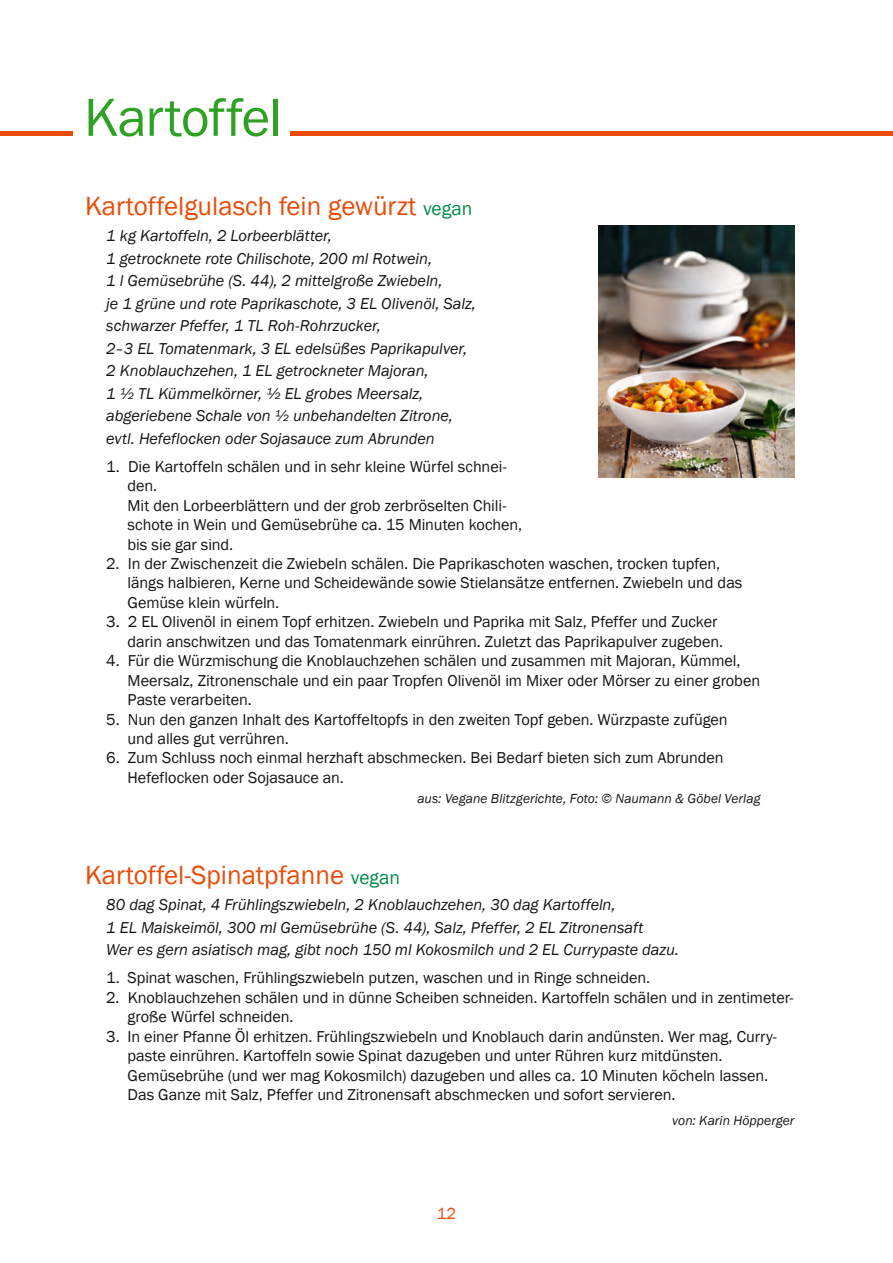
<style>
.page{position:relative;width:893px;height:1263px;background:#fff}
.page>*{position:absolute;margin:0;border:0;box-sizing:border-box;transform-origin:0 0}
.Abschnittsüberschrif{font:55.5px "Franklin Gothic";letter-spacing:-.015em;color:#2fa125}
.t1{font:27px "Franklin Gothic";color:#e94b08}
.t2{font:16.5px "Franklin Gothic";color:#e94b08}
.t3{font:16.2px/19.5px "Franklin Gothic";letter-spacing:-.005em;color:#131413}
.t4{font:italic 16.2px "Franklin Gothic";letter-spacing:-.005em;color:#131413}
.t5{font:italic 13.5px "Franklin Gothic";letter-spacing:.005em;color:#131413}
.s1{font-size:19.5px;color:#008947}
</style>
<div class="page">
<hr style="left:0;top:132px;width:893px;height:4px;background:#e94b08">
<div style="left:73px;top:89px;width:217px;height:51px;background:#fff"></div>
<img style="left:598px;top:226px;width:196px;height:251px">
<p class="Abschnittsüberschrif" style="left:84px;top:83px;width:199px">Kartoffel</p>
<p class="t1" style="left:85px;top:189px;width:389px">Kartoffelgulasch fein gewürzt <span class="s1">vegan</span></p>
<p class="t4" style="left:106px;top:226px;width:227px">1 kg Kartoffeln, 2 Lorbeerblätter,</p>
<p class="t4" style="left:106px;top:248px;width:327px">1 getrocknete rote Chilischote, 200 ml Rotwein,</p>
<p class="t4" style="left:106px;top:271px;width:338px">1 l Gemüsebrühe (S. 44), 2 mittelgroße Zwiebeln,</p>
<p class="t4" style="left:106px;top:293px;width:371px">je 1 grüne und rote Paprikaschote, 3 EL Olivenöl, Salz,</p>
<p class="t4" style="left:106px;top:316px;width:276px">schwarzer Pfeffer, 1 TL Roh-Rohrzucker,</p>
<p class="t4" style="left:106px;top:338px;width:362px">2- 3 EL Tomatenmark, 3 EL edelsüßes Paprikapulver,</p>
<p class="t4" style="left:106px;top:361px;width:324px">2 Knoblauchzehen, 1 EL getrockneter Majoran,</p>
<p class="t4" style="left:106px;top:383px;width:318px">1 ½ TL Kümmelkörner, ½ EL grobes Meersalz,</p>
<p class="t4" style="left:106px;top:406px;width:348px">abgeriebene Schale von ½ unbehandelten Zitrone,</p>
<p class="t4" style="left:106px;top:428px;width:330px">evtl. Hefeflocken oder Sojasauce zum Abrunden</p>
<p class="t3" style="left:128px;top:457px;width:381px;text-indent:-21px">1. Die Kartoffeln schälen und in sehr kleine Würfel schnei&shy;den.</p>
<p class="t3" style="left:128px;top:496px;width:396px">Mit den Lorbeerblättern und der grob zerbröselten Chili&shy;schote in Wein und Gemüsebrühe ca. 15 Minuten kochen, bis sie gar sind.</p>
<p class="t3" style="left:128px;top:554px;width:616px;text-indent:-21px">2. In der Zwischenzeit die Zwiebeln schälen. Die Paprikaschoten waschen, trocken tupfen, längs halbieren, Kerne und Scheidewände sowie Stielansätze entfernen. Zwiebeln und das<br>Gemüse klein würfeln.</p>
<p class="t3" style="left:128px;top:612px;width:597px;text-indent:-21px">3. 2 EL Olivenöl in einem Topf erhitzen. Zwiebeln und Paprika mit Salz, Pfeffer und Zucker darin anschwitzen und das Tomatenmark einrühren. Zuletzt das Paprikapulver zugeben.</p>
<p class="t3" style="left:128px;top:651px;width:634px;text-indent:-21px">4. Für die Würzmischung die Knoblauchzehen schälen und zusammen mit Majoran, Kümmel,<br>Meersalz, Zitronenschale und ein paar Tropfen Olivenöl im Mixer oder Mörser zu einer groben<br>Paste verarbeiten.</p>
<p class="t3" style="left:128px;top:710px;width:602px;text-indent:-21px">5. Nun den ganzen Inhalt des Kartoffeltopfs in den zweiten Topf geben. Würzpaste zufügen und alles gut verrühren.</p>
<p class="t3" style="left:106px;top:748px;width:619px">6. Zum Schluss noch einmal herzhaft abschmecken. Bei Bedarf bieten sich zum Abrunden</p>
<p class="t3" style="left:128px;top:768px;width:218px">Hefeflocken oder Sojasauce an.</p>
<p class="t5" style="left:417px;top:790px;width:345px">aus: Vegane Blitzgerichte, Foto: © Naumann &amp; Göbel Verlag</p>
<p class="t1" style="left:85px;top:858px;width:316px">Kartoffel-Spinatpfanne <span class="s1">vegan</span></p>
<p class="t4" style="left:106px;top:895px;width:511px">80 dag Spinat, 4 Frühlingszwiebeln, 2 Knoblauchzehen, 30 dag Kartoffeln,</p>
<p class="t4" style="left:106px;top:917px;width:539px">1 EL Maiskeimöl, 300 ml Gemüsebrühe (S. 44), Salz, Pfeffer, 2 EL Zitronensaft</p>
<p class="t4" style="left:106px;top:940px;width:574px">Wer es gern asiatisch mag, gibt noch 150 ml Kokosmilch und 2 EL Currypaste dazu.</p>
<p class="t3" style="left:106px;top:968px;width:545px">1. Spinat waschen, Frühlingszwiebeln putzen, waschen und in Ringe schneiden.</p>
<p class="t3" style="left:128px;top:988px;width:668px;text-indent:-21px">2. Knoblauchzehen schälen und in dünne Scheiben schneiden. Kartoffeln schälen und in zentimeter&shy;große Würfel schneiden.</p>
<p class="t3" style="left:128px;top:1027px;width:651px;text-indent:-21px">3. In einer Pfanne Öl erhitzen. Frühlingszwiebeln und Knoblauch darin andünsten. Wer mag, Curry&shy;paste einrühren. Kartoffeln sowie Spinat dazugeben und unter Rühren kurz mitdünsten.</p>
<p class="t3" style="left:128px;top:1066px;width:642px">Gemüsebrühe (und wer mag Kokosmilch) dazugeben und alles ca. 10 Minuten köcheln lassen.</p>
<p class="t3" style="left:128px;top:1085px;width:549px">Das Ganze mit Salz, Pfeffer und Zitronensaft abschmecken und sofort servieren.</p>
<p class="t5" style="left:672px;top:1112px;width:124px">von: Karin Höpperger</p>
<p class="t2" style="left:437px;top:1203px;width:21px">12</p>
</div>
